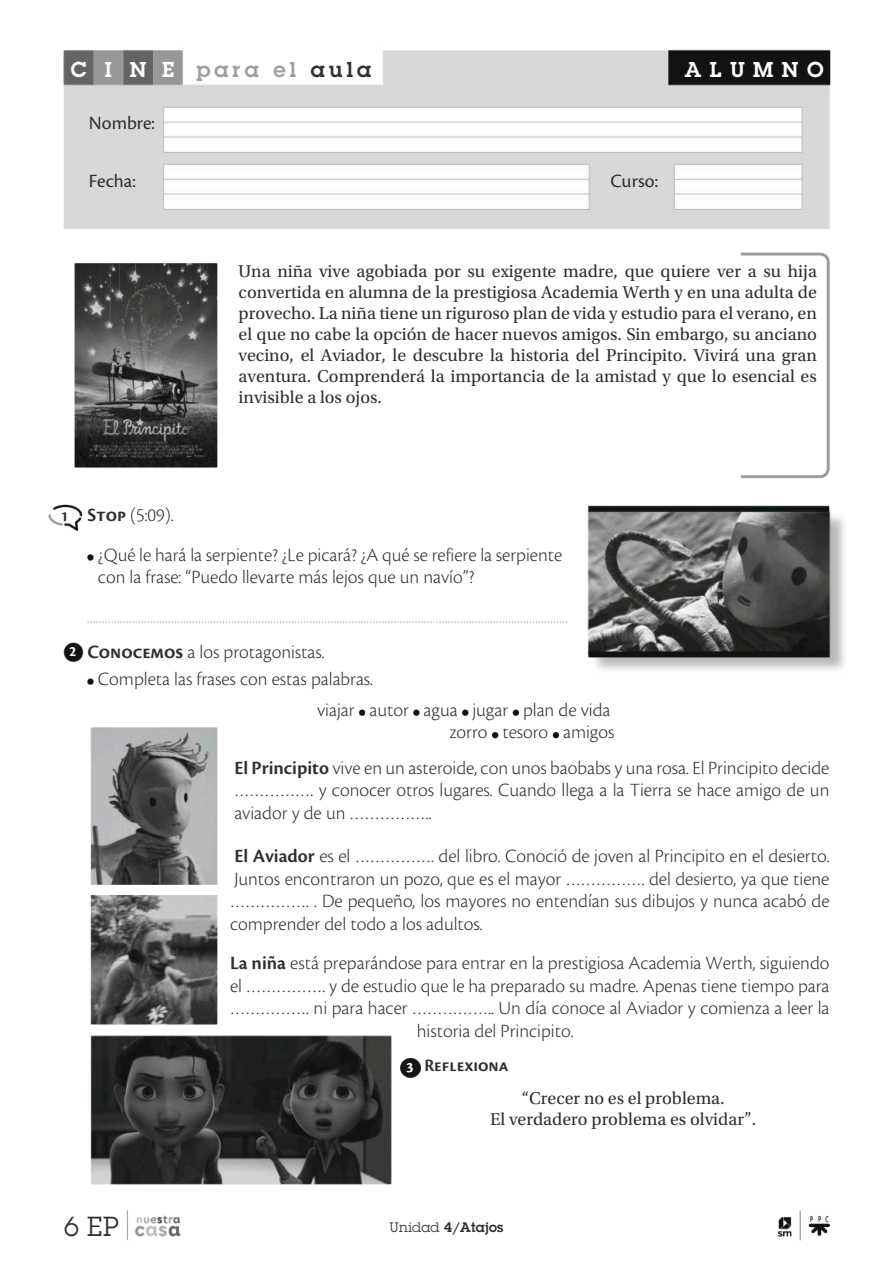
<style>
.page{position:relative;width:893px;height:1263px;background:#fff}
.page>*{position:absolute;margin:0;border:0;box-sizing:border-box;transform-origin:0 0}
.t1{font:27px "Lubalin Graph Std";color:#2f2f2e}
.t2{font:600 21px "Lubalin Graph Std";letter-spacing:.4em;color:#fff}
.t3{font:600 21px "Lubalin Graph Std";letter-spacing:.2em;color:#9d9d9d}
.t4{font:300 19.5px/22.5px "Cronos Pro";color:#2f2f2e}
.t5{font:19.5px "Cronos Pro";color:#2f2f2e}
.t6{font:18px/21px "Utopia Std";color:#2f2f2e;text-align:justify}
.t7{font:600 18px "Cronos Pro";color:#2f2f2e}
.t8{font:700 15px "Cronos Pro";color:#fff}
.t9{font:700 15px "Cronos Pro";color:#2f2f2e}
.t10{font:600 13.5px "Lubalin Graph Std";letter-spacing:.02em;color:#2f2f2e}
.s1{color:#2f2f2e}
.s2{font-weight:600}
.s3{font-weight:400}
</style>
<div class="page">
<img style="left:48px;top:49px;width:797px;height:1191px">
<img style="left:401px;top:1058px;width:19px;height:19px">
<p class="t2" style="left:71px;top:55px;width:105px">CINE</p>
<p class="t5" style="left:89px;top:111px;width:68px">Nombre:</p>
<p class="t3" style="left:196px;top:56px;width:176px">para el <span class="s1">aula</span></p>
<p class="t2" style="left:685px;top:56px;width:140px">ALUMNO</p>
<p class="t5" style="left:89px;top:170px;width:48px">Fecha:</p>
<p class="t5" style="left:611px;top:170px;width:49px">Curso:</p>
<p class="t6" style="left:239px;top:261px;width:580px">Una niña vive agobiada por su exigente madre, que quiere ver a su hija convertida en alumna de la prestigiosa Academia Werth y en una adulta de provecho. La niña tiene un riguroso plan de vida y estudio para el verano, en el que no cabe la opción de hacer nuevos amigos. Sin embargo, su anciano vecino, el Aviador, le descubre la historia del Principito. Vivirá una gran aventura. Comprenderá la importancia de la amistad y que lo esencial es invisible a los ojos.</p>
<p class="t9" style="left:61px;top:507px;width:9px">1</p>
<p class="t4" style="left:98px;top:495px;width:466px;line-height:39.5px;text-indent:-11px"><span class="s2">Stop</span> (5:09).<br>¿Qué le hará la serpiente? ¿Le picará? ¿A qué se refiere la serpiente</p>
<p class="t4" style="left:98px;top:566px;width:378px">con la frase: “Puedo llevarte más lejos que un navío”?</p>
<p class="t8" style="left:69px;top:643px;width:9px">2</p>
<p class="t4" style="left:98px;top:638px;width:277px;line-height:26.7px;text-indent:-11px"><span class="s2">Conocemos</span> a los protagonistas.<br>Completa las frases con estas palabras.</p>
<p class="t4" style="left:317px;top:698px;width:299px;text-align:right">viajar autor agua jugar plan de vida zorro tesoro amigos</p>
<p class="t4" style="left:234px;top:756px;width:597px;text-align:justify"><span class="s2">El Principito</span> vive en un asteroide, con unos baobabs y una rosa. El Principito decide ……………. y conocer otros lugares. Cuando llega a la Tierra se hace amigo de un aviador y de un ……………..</p>
<p class="t4" style="left:230px;top:845px;width:601px;text-align:justify"><span class="s2">El Aviador</span> es el ……………. del libro. Conoció de joven al Principito en el desierto.<br>Juntos encontraron un pozo, que es el mayor ……………. del desierto, ya que tiene ……………. . De pequeño, los mayores no entendían sus dibujos y nunca acabó de comprender del todo a los adultos.</p>
<p class="t4" style="left:230px;top:952px;width:601px"><span class="s2">La niña</span> está preparándose para entrar en la prestigiosa Academia Werth, siguiendo</p>
<p class="t4" style="left:230px;top:974px;width:601px">el ……………. y de estudio que le ha preparado su madre. Apenas tiene tiempo para</p>
<p class="t4" style="left:230px;top:997px;width:601px">……………. ni para hacer …………….. Un día conoce al Aviador y comienza a leer la</p>
<p class="t4" style="left:417px;top:1019px;width:158px">historia del Principito.</p>
<p class="t7" style="left:424px;top:1055px;width:86px">Reflexiona</p>
<p class="t6" style="left:490px;top:1088px;width:267px;text-align:center">“Crecer no es el problema.<br>El verdadero problema es olvidar”.</p>
<p class="t8" style="left:406px;top:1058px;width:9px">3</p>
<h1 class="t1" style="left:64px;top:1209px;width:56px">6 EP</h1>
<p class="t10" style="left:389px;top:1218px;width:115px"><span class="s3">Unidad</span> 4/Atajos</p>
</div>
